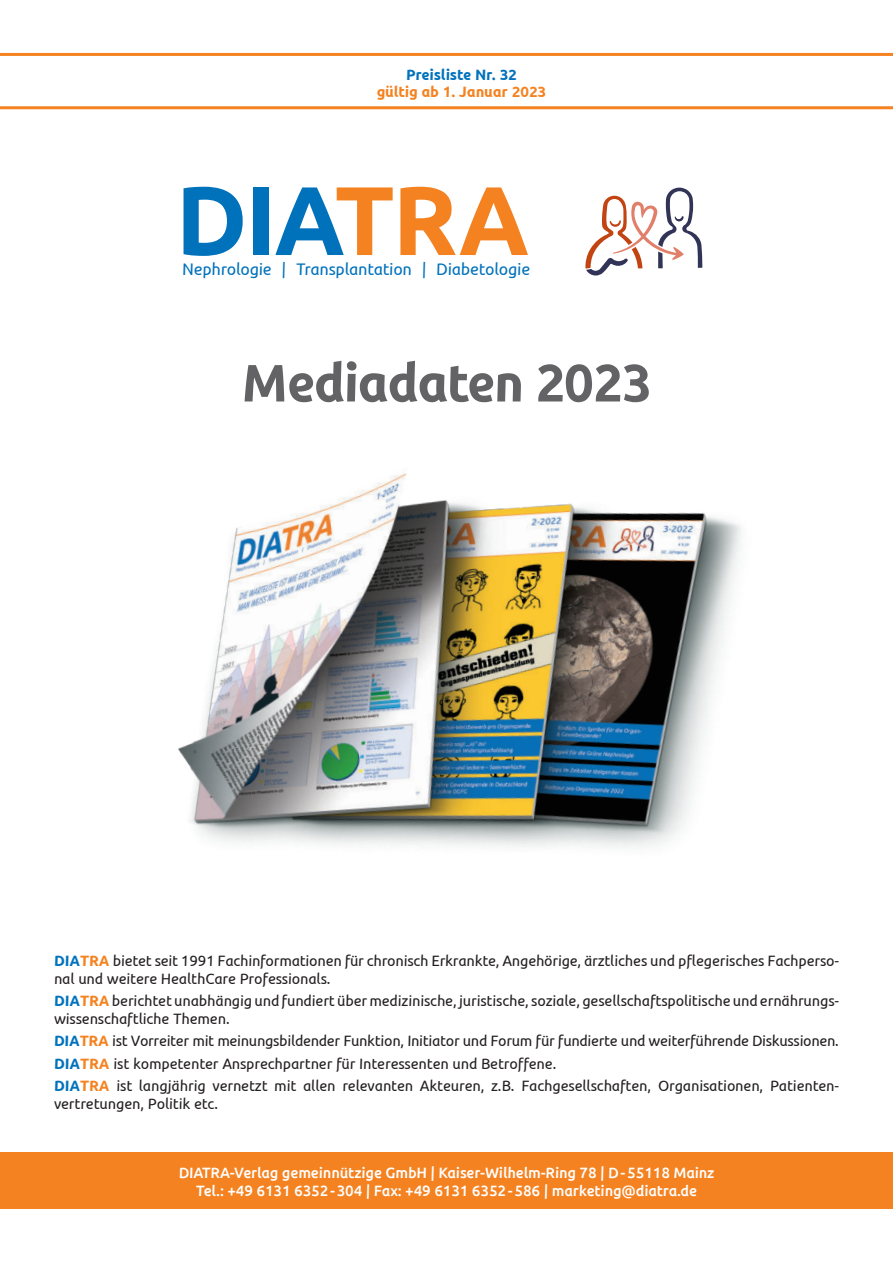
<style>
.page{position:relative;width:893px;height:1263px;background:#fff}
.page>*{position:absolute;margin:0;border:0;box-sizing:border-box;transform-origin:0 0}
.t1{font:700 97.5px "Ubuntu";letter-spacing:-.02em;color:#0072bc}
.t2{font:italic 700 52.5px "Ubuntu";letter-spacing:-.02em;color:#636366}
.t3{font:italic 16.8px "Ubuntu";letter-spacing:-.005em;color:#0072bc}
.t4{font:italic 15px/18px "Ubuntu";color:#231f20}
.t5{font:italic 500 15px/18px "Ubuntu";color:#fff;text-align:center}
.t6{font:italic 700 15px "Ubuntu";color:#f58220}
.t7{font:italic 700 15px "Ubuntu";color:#0072bc}
.s1{color:#f58220}
.s2{font-weight:700;color:#0072bc}
.s3{font-weight:700;color:#f58220}
</style>
<div class="page">
<hr style="left:0;top:53px;width:893px;height:3px;background:#f58220">
<hr style="left:0;top:106px;width:893px;height:3px;background:#f58220">
<div style="left:0;top:1153px;width:893px;height:56px;background:#f58220"></div>
<img style="left:178px;top:472px;width:563px;height:376px">
<svg style="left:585px;top:187px;width:117px;height:88px"></svg>
<p class="t7" style="left:406px;top:69px;width:112px">Preisliste Nr.32</p>
<p class="t6" style="left:377px;top:85px;width:171px">gültig ab 1.Januar 2023</p>
<h1 class="t1" style="left:176px;top:164px;width:355px">DIA<span class="s1">TRA</span></h1>
<p class="t3" style="left:182px;top:262px;width:349px">Nephrologie | Transplantation | Diabetologie</p>
<h2 class="t2" style="left:242px;top:360px;width:411px">Mediadaten 2023</h2>
<p class="t4" style="left:54px;top:952px;width:790px"><span class="s2">DIA</span><span class="s3">TRA</span>bietet seit 1991 Fachinformationen für chronisch Erkrankte,Angehörige,ärzt liches und pflegerisches Fachperso&shy;nal und weitere HealthCare Professionals.</p>
<p class="t4" style="left:54px;top:993px;width:790px"><span class="s2">DIA</span><span class="s3">TRA</span> berichtet unabhängig und fundiert über medizinische,juristische,soziale,gesellschaftspolitische und ernährungs&shy;wissenschaftliche Themen.</p>
<p class="t4" style="left:54px;top:1031px;width:790px;line-height:22.2px"><span class="s2">DIA</span><span class="s3">TRA</span> ist Vorreiter mit meinungsbildender Funktion,Initiator und Forum für fundierte und weiterführende Diskus sionen.<br><span class="s2">DIA</span><span class="s3">TRA</span> ist kompetenter Ansprechpartner für Interessenten und Betroffene.<br><span class="s2">DIA</span><span class="s3">TRA</span> ist langjährig vernetzt mit allen relevanten Akteuren, z.B. Fachgesellschaften, Organisationen, Pa tien ten-</p>
<p class="t4" style="left:54px;top:1095px;width:169px">vertretungen,Politik etc.</p>
<p class="t5" style="left:179px;top:1164px;width:537px">DIATRA-Verlag gemeinnützige GmbH | Kaiser-Wilhelm-Ring 78 | D -55118 Mainz<br>Tel.: +49 6131 6352 -304 | Fax: +49 6131 6352 -586 | marketing@diatra.de</p>
</div>
